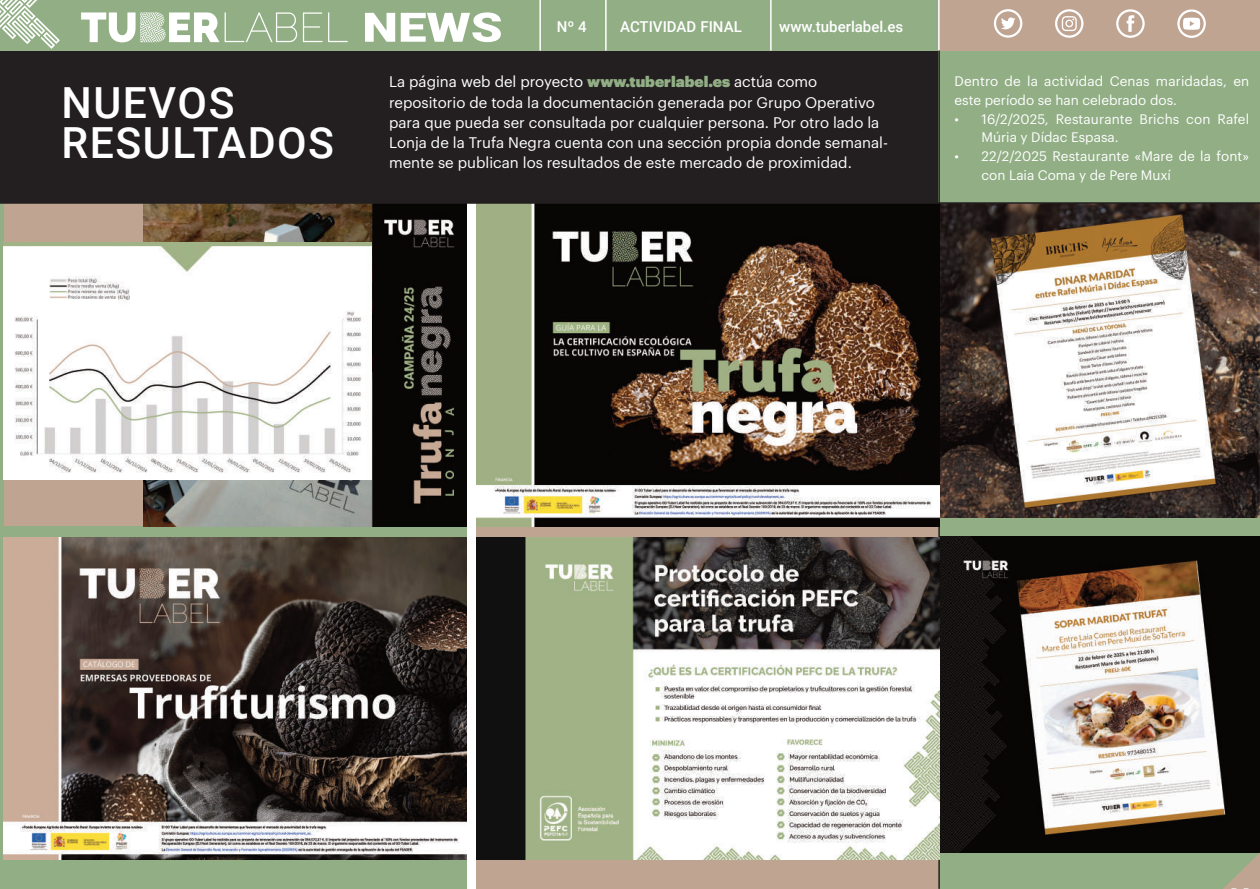
<style>
.page{position:relative;width:1260px;height:889px;background:#fff}
.page>*{position:absolute;margin:0;border:0;box-sizing:border-box;transform-origin:0 0}
.t1{font:500 42.9px/40.7px "Roboto";letter-spacing:.035em;color:#fff}
.t2{font:15px/20.2px "Graphik";color:#fff}
.t3{font:500 15px "Roboto";color:#fff}
.t4{font:13.5px/18.8px "Graphik";letter-spacing:.01em;color:#fff}
.s1{font-family:"Graphik Super";color:#91ae85}
</style>
<div class="page">
<div style="left:0;top:49px;width:1260px;height:154px;background:#231f20"></div>
<div style="left:938px;top:49px;width:322px;height:839px;background:#91ae85"></div>
<div style="left:476px;top:203px;width:462px;height:685px;background:#c0a492"></div>
<div style="left:0;top:203px;width:467px;height:685px;background:#91ae85"></div>
<div style="left:0;top:0;width:1260px;height:51px;background:#91ae85"></div>
<div style="left:939px;top:0;width:321px;height:51px;background:#c0a492"></div>
<svg style="left:328px;top:12px;width:20px;height:30px"></svg>
<svg style="left:303px;top:12px;width:19px;height:30px"></svg>
<svg style="left:81px;top:12px;width:216px;height:30px"></svg>
<svg style="left:365px;top:13px;width:30px;height:29px"></svg>
<svg style="left:401px;top:12px;width:100px;height:30px"></svg>
<svg style="left:0;top:0;width:60px;height:49px"></svg>
<svg style="left:1177px;top:9px;width:29px;height:29px"></svg>
<svg style="left:994px;top:9px;width:28px;height:29px"></svg>
<svg style="left:1116px;top:9px;width:29px;height:29px"></svg>
<svg style="left:1055px;top:9px;width:29px;height:29px"></svg>
<hr style="left:539px;top:0;width:2px;height:51px;background:#fff">
<hr style="left:605px;top:0;width:2px;height:51px;background:#fff">
<hr style="left:770px;top:0;width:2px;height:51px;background:#fff">
<hr style="left:938px;top:0;width:2px;height:51px;background:#fff">
<hr style="left:938px;top:51px;width:2px;height:837px;background:#231f20">
<img style="left:940px;top:204px;width:320px;height:313px">
<img style="left:940px;top:536px;width:320px;height:315px">
<img style="left:476px;top:204px;width:463px;height:321px">
<div style="left:4px;top:203px;width:463px;height:322px;background:#c0a492"></div>
<img style="left:144px;top:204px;width:323px;height:321px">
<img style="left:476px;top:537px;width:463px;height:322px">
<img style="left:4px;top:537px;width:463px;height:322px">
<hr style="left:0;top:202px;width:1260px;height:2px;background:#231f20">
<img style="left:4px;top:242px;width:368px;height:237px">
<svg style="left:1208px;top:851px;width:52px;height:37px"></svg>
<h1 class="t1" style="left:62px;top:83px;width:274px">NUEVOS<br>RESULTADOS</h1>
<p class="t3" style="left:557px;top:18px;width:31px">Nº 4</p>
<p class="t3" style="left:620px;top:18px;width:123px">ACTIVIDAD FINAL</p>
<p class="t3" style="left:779px;top:18px;width:126px">www.tuberlabel.es</p>
<p class="t2" style="left:389px;top:73px;width:501px">La página web del proyecto <span class="s1">www.tuberlabel.es</span> actúa como repositorio de toda la documentación generada por Grupo Operativo para que pueda ser consultada por cualquier persona. Por otro lado la Lonja de la Trufa Negra cuenta con una sección propia donde semanal&shy;mente se publican los resultados de este mercado de proximidad.</p>
<p class="t4" style="left:955px;top:73px;width:296px">Dentro de la actividad Cenas maridadas, en este período se han celebrado dos.</p>
<p class="t4" style="left:982px;top:110px;width:269px;text-indent:-27px">• 16/2/2025, Restaurante Brichs con Rafel<br>Múria y Dídac Espasa.</p>
<p class="t4" style="left:982px;top:148px;width:269px;text-indent:-27px">• 22/2/2025 Restaurante «Mare de la font» con Laia Coma y de Pere Muxí</p>
</div>
